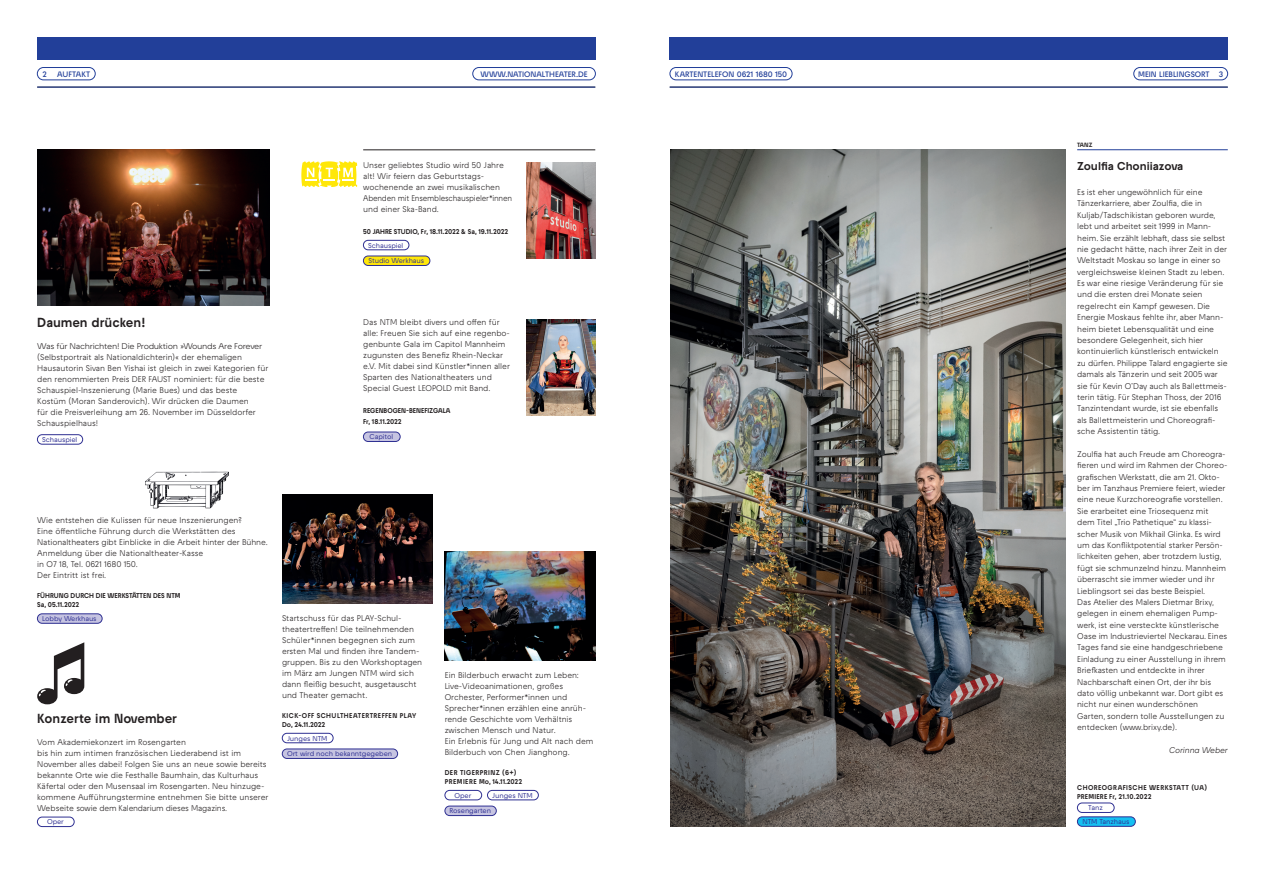
<style>
.page{position:relative;width:1265px;height:869px;background:#fff}
.page>*{position:absolute;margin:0;border:0;box-sizing:border-box;transform-origin:0 0}
.t1{font:700 13.12px "Raptor V2 Premium";letter-spacing:-.005em;color:#231f20;scale:.96 1}
.t2{font:700 11.38px "Raptor V2 Premium";color:#231f20}
.t3{font:8.31px/11.4px "Raptor V2 Premium";letter-spacing:-.01em;color:#231f20;scale:.96 1}
.t4{font:8.31px/10.9px "Raptor V2 Premium";letter-spacing:-.01em;color:#231f20}
.t5{font:italic 8.31px "Raptor V2 Premium";letter-spacing:-.015em;color:#231f20;scale:.96 1}
.t6{font:600 7.88px "Raptor V2 Premium";color:#223f99}
.t7{font:500 7px/13.8px "Raptor V2 Premium";letter-spacing:-.015em;color:#2f3092}
.t8{font:700 7px/9.2px "Raptor V2 Premium";color:#231f20;scale:.96 1}
.t9{font:700 7px/9.2px "Raptor V2 Premium";letter-spacing:.06em;color:#231f20;scale:.96 1}
.t10{font:700 7px/9.2px "Raptor V2 Premium";letter-spacing:.07em;color:#231f20;scale:.96 1}
.t11{font:700 6.12px "Raptor V2 Premium";color:#231f20}
</style>
<div class="page">
<img style="left:670px;top:149px;width:395px;height:677px">
<hr style="left:670px;top:87px;width:558px;height:1px;background:#223f99">
<hr style="left:37px;top:87px;width:558px;height:1px;background:#223f99">
<div style="left:670px;top:67px;width:122px;height:13px;border:1px solid #223f99;border-radius:6px"></div>
<div style="left:37px;top:67px;width:58px;height:13px;border:1px solid #223f99;border-radius:6px"></div>
<svg style="left:301px;top:161px;width:56px;height:26px"></svg>
<div style="left:37px;top:37px;width:558px;height:23px;background:#223f99"></div>
<div style="left:473px;top:67px;width:123px;height:13px;border:1px solid #223f99;border-radius:6px"></div>
<div style="left:1134px;top:67px;width:94px;height:13px;border:1px solid #223f99;border-radius:6px"></div>
<div style="left:670px;top:37px;width:558px;height:23px;background:#223f99"></div>
<hr style="left:1077px;top:149px;width:151px;height:1px;background:#223f99">
<img style="left:37px;top:149px;width:232px;height:156px">
<div style="left:37px;top:434px;width:46px;height:10px;border:1px solid #2f3092;border-radius:5px"></div>
<hr style="left:363px;top:149px;width:232px;height:1px;background:#231f20">
<div style="left:363px;top:240px;width:46px;height:10px;border:1px solid #2f3092;border-radius:5px"></div>
<div style="left:363px;top:256px;width:67px;height:9px;background:#ffe709;border-radius:5px"></div>
<div style="left:363px;top:256px;width:67px;height:9px;border:1px solid #2f3092;border-radius:5px"></div>
<div style="left:37px;top:613px;width:65px;height:10px;background:#c6c4e1;border-radius:5px"></div>
<div style="left:37px;top:613px;width:65px;height:10px;border:1px solid #2f3092;border-radius:5px"></div>
<div style="left:445px;top:789px;width:37px;height:10px;border:1px solid #2f3092;border-radius:5px"></div>
<div style="left:487px;top:789px;width:52px;height:10px;border:1px solid #2f3092;border-radius:5px"></div>
<div style="left:445px;top:805px;width:51px;height:10px;background:#c6c4e1;border-radius:5px"></div>
<div style="left:445px;top:805px;width:52px;height:10px;border:1px solid #2f3092;border-radius:5px"></div>
<img style="left:282px;top:494px;width:151px;height:109px">
<div style="left:282px;top:732px;width:51px;height:10px;border:1px solid #2f3092;border-radius:5px"></div>
<div style="left:282px;top:748px;width:116px;height:10px;background:#c6c4e1;border-radius:5px"></div>
<div style="left:282px;top:748px;width:116px;height:10px;border:1px solid #2f3092;border-radius:5px"></div>
<div style="left:37px;top:816px;width:37px;height:10px;border:1px solid #2f3092;border-radius:5px"></div>
<img style="left:445px;top:551px;width:150px;height:109px">
<img style="left:526px;top:162px;width:69px;height:96px">
<img style="left:526px;top:319px;width:69px;height:96px">
<div style="left:363px;top:432px;width:37px;height:9px;background:#c6c4e1;border-radius:5px"></div>
<div style="left:363px;top:431px;width:37px;height:10px;border:1px solid #2f3092;border-radius:5px"></div>
<img style="left:146px;top:471px;width:83px;height:37px">
<svg style="left:37px;top:642px;width:47px;height:62px"></svg>
<div style="left:1077px;top:802px;width:37px;height:10px;border:1px solid #2f3092;border-radius:5px"></div>
<div style="left:1077px;top:816px;width:58px;height:9px;background:#15c0f2;border-radius:5px"></div>
<div style="left:1077px;top:816px;width:59px;height:10px;border:1px solid #2f3092;border-radius:5px"></div>
<p class="t6" style="left:42px;top:68px;width:6px">2</p>
<p class="t6" style="left:57px;top:68px;width:35px">AUFTAKT</p>
<p class="t6" style="left:481px;top:68px;width:108px">WWW.NATIONALTHEATER.DE</p>
<p class="t6" style="left:675px;top:68px;width:114px">KARTENTELEFON 0621 1680 150</p>
<p class="t6" style="left:1138px;top:68px;width:87px">MEIN LIEBLINGSORT 3</p>
<h1 class="t1" style="left:37px;top:313px;width:114px">Daumen drücken!</h1>
<p class="t4" style="left:37px;top:341px;width:233px">Was für Nachrichten! Die Produktion »Wounds Are Forever (Selbstportrait als Nationaldichterin)« der ehemaligen Hausautorin Sivan Ben Yishai ist gleich in zwei Kategorien für den renommierten Preis DER FAUST nominiert: für die beste Schauspiel-Inszenierung (Marie Bues) und das beste<br>Kostüm (Moran Sanderovich). Wir drücken die Daumen<br>für die Preisverleihung am 26. November im Düsseldorfer Schauspielhaus!</p>
<p class="t7" style="left:42px;top:432px;width:37px">Schauspiel</p>
<p class="t3" style="left:363px;top:160px;width:157px;line-height:10.9px">Unser geliebtes Studio wird 50 Jahre alt! Wir feiern das Geburtstags&shy;wochenende an zwei musikalischen Abenden mit Ensembleschauspieler*innen und einer Ska-Band.</p>
<p class="t8" style="left:363px;top:227px;width:153px">50 JAHRE STUDIO, Fr, 18.11.2022 &amp; Sa, 19.11.2022</p>
<p class="t7" style="left:368px;top:238px;width:37px">Schauspiel</p>
<p class="t7" style="left:368px;top:253px;width:57px">Studio Werkhaus</p>
<p class="t3" style="left:363px;top:316px;width:154px;line-height:10.9px">Das NTM bleibt divers und offen für alle: Freuen Sie sich auf eine regenbo&shy;genbunte Gala im Capitol Mannheim zugunsten des Benefiz Rhein-Neckar e.V. Mit dabei sind Künstler*innen aller Sparten des Nationaltheaters und Special Guest LEOPOLD mit Band.</p>
<p class="t8" style="left:363px;top:404px;width:92px;line-height:10.9px">REGENBOGEN-BENEFIZGALA<br>Fr, 18.11.2022</p>
<p class="t7" style="left:369px;top:429px;width:25px">Capitol</p>
<p class="t3" style="left:37px;top:514px;width:242px;line-height:10.9px">Wie entstehen die Kulissen für neue Inszenierungen?<br>Eine öffentliche Führung durch die Werkstätten des Nationaltheaters gibt Einblicke in die Arbeit hinter der Bühne.<br>Anmeldung über die Nationaltheater-Kasse<br>in O7 18, Tel. 0621 1680 150.<br>Der Eintritt ist frei.</p>
<p class="t8" style="left:37px;top:590px;width:151px">FÜHRUNG DURCH DIE WERKSTÄTTEN DES NTM<br>Sa, 05.11.2022</p>
<p class="t7" style="left:42px;top:611px;width:56px">Lobby Werkhaus</p>
<h1 class="t1" style="left:37px;top:708px;width:147px">Konzerte im November</h1>
<p class="t3" style="left:37px;top:736px;width:242px;line-height:10.9px">Vom Akademiekonzert im Rosengarten<br>bis hin zum intimen französischen Liederabend ist im November alles dabei! Folgen Sie uns an neue sowie bereits bekannte Orte wie die Festhalle Baumhain, das Kulturhaus Käfertal oder den Musensaal im Rosengarten. Neu hinzuge&shy;kommene Aufführungstermine entnehmen Sie bitte unserer Webseite sowie dem Kalendarium dieses Magazins.</p>
<p class="t7" style="left:47px;top:814px;width:18px">Oper</p>
<p class="t3" style="left:282px;top:612px;width:148px;line-height:10.9px">Startschuss für das PLAY-Schul&shy;theatertreffen! Die teilnehmenden<br>Schüler*innen begegnen sich zum ersten Mal und finden ihre Tandem&shy;gruppen. Bis zu den Workshoptagen im März am Jungen NTM wird sich dann fleißig besucht, ausgetauscht und Theater gemacht.</p>
<p class="t9" style="left:282px;top:710px;width:141px">KICK-OFF SCHULTHEATERTREFFEN PLAY<br>Do, 24.11.2022</p>
<p class="t7" style="left:287px;top:730px;width:42px">Junges NTM</p>
<p class="t7" style="left:287px;top:746px;width:107px">Ort wird noch bekanntgegeben</p>
<p class="t3" style="left:445px;top:669px;width:157px;line-height:10.9px">Ein Bilderbuch erwacht zum Leben:<br>Live-Videoanimationen, großes Orchester, Performer*innen und Sprecher*innen erzählen eine anrüh&shy;rende Geschichte vom Verhältnis zwischen Mensch und Natur.<br>Ein Erlebnis für Jung und Alt nach dem Bilderbuch von Chen Jianghong.</p>
<p class="t10" style="left:445px;top:767px;width:82px">DER TIGERPRINZ (6+)<br>PREMIERE Mo, 14.11.2022</p>
<p class="t7" style="left:455px;top:787px;width:18px">Oper</p>
<p class="t7" style="left:492px;top:787px;width:42px">Junges NTM</p>
<p class="t7" style="left:450px;top:803px;width:43px">Rosengarten</p>
<p class="t11" style="left:1077px;top:141px;width:17px">TANZ</p>
<h2 class="t2" style="left:1077px;top:158px;width:108px">Zoulfia Choniiazova</h2>
<p class="t3" style="left:1077px;top:186px;width:158px">Es ist eher ungewöhnlich für eine Tänzerkarriere, aber Zoulfia, die in Kuljab/Tadschikistan geboren wurde, lebt und arbeitet seit 1999 in Mann&shy;heim. Sie erzählt lebhaft, dass sie selbst nie gedacht hätte, nach ihrer Zeit in der Weltstadt Moskau so lange in einer so vergleichsweise kleinen Stadt zu leben.<br>Es war eine riesige Veränderung für sie und die ersten drei Monate seien regelrecht ein Kampf gewesen. Die Energie Moskaus fehlte ihr, aber Mann&shy;heim bietet Lebensqualität und eine besondere Gelegenheit, sich hier kontinuierlich künstlerisch entwickeln zu dürfen. Philippe Talard engagierte sie damals als Tänzerin und seit 2005 war sie für Kevin O’Day auch als Ballettmeis&shy;terin tätig. Für Stephan Thoss, der 2016<br>Tanzintendant wurde, ist sie ebenfalls als Ballettmeisterin und Choreografi&shy;sche Assistentin tätig.</p>
<p class="t3" style="left:1077px;top:448px;width:158px">Zoulfia hat auch Freude am Choreogra&shy;fieren und wird im Rahmen der Choreo&shy;grafischen Werkstatt, die am 21. Okto&shy;ber im Tanzhaus Premiere feiert, wieder eine neue Kurzchoreografie vorstellen.<br>Sie erarbeitet eine Triosequenz mit dem Titel „Trio Pathetique“ zu klassi&shy;scher Musik von Mikhail Glinka. Es wird um das Konfliktpotential starker Persön&shy;lichkeiten gehen, aber trotzdem lustig, fügt sie schmunzelnd hinzu. Mannheim überrascht sie immer wieder und ihr Lieblingsort sei das beste Beispiel.<br>Das Atelier des Malers Dietmar Brixy, gelegen in einem ehemaligen Pump&shy;werk, ist eine versteckte künstlerische Oase im Industrieviertel Neckarau. Eines Tages fand sie eine handgeschriebene Einladung zu einer Ausstellung in ihrem Briefkasten und entdeckte in ihrer Nachbarschaft einen Ort, der ihr bis dato völlig unbekannt war. Dort gibt es nicht nur einen wunderschönen Garten, sondern tolle Ausstellungen zu entdecken (www.brixy.de).</p>
<p class="t5" style="left:1169px;top:743px;width:63px">Corinna Weber</p>
<p class="t9" style="left:1077px;top:781px;width:137px">CHOREOGRAFISCHE WERKSTATT (UA)<br>PREMIERE Fr, 21.10.2022</p>
<p class="t7" style="left:1082px;top:800px;width:48px;text-indent:6px">Tanz<br>NTM Tanzhaus</p>
</div>
